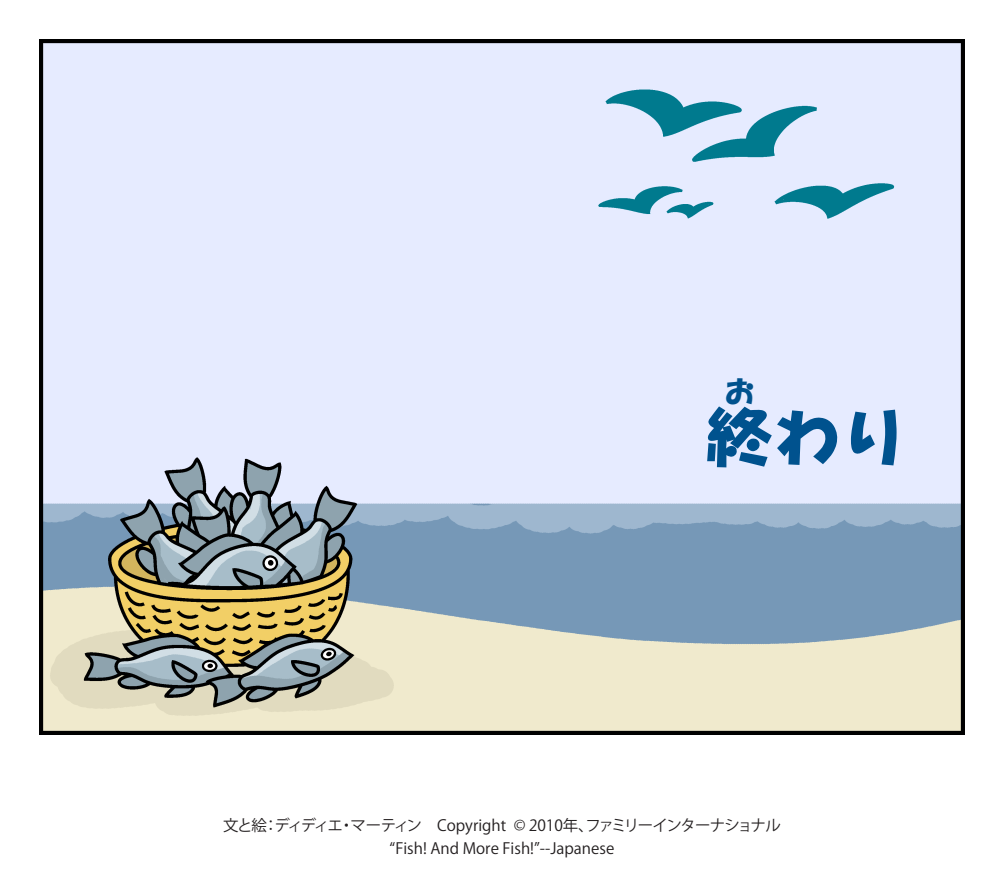
<style>
.page{position:relative;width:1004px;height:893px;background:#fff}
.page>*{position:absolute;margin:0;border:0;box-sizing:border-box;transform-origin:0 0}
.t1{font:63.45px "HG Soei Kakupoptai";color:#00528e;scale:1.06 1}
.t2{font:30px "HG Soei Kakupoptai";color:#00528e}
.t3{font:15.45px "Koz Go Pr 6 N";letter-spacing:-.06em;color:#231f20}
.t4{font:15.45px "Koz Go Pr 6 N";color:#231f20}
</style>
<div class="page">
<img style="left:39px;top:39px;width:925px;height:695px">
<p class="t2" style="left:724px;top:376px;width:31px">お</p>
<p class="t1" style="left:705px;top:405px;width:193px">終わり</p>
<p class="t3" style="left:223px;top:817px;width:559px">文と絵：ディディエ・マーティン　Copyright © 2010年、ファミリーインターナショナル</p>
<p class="t4" style="left:389px;top:840px;width:226px">“Fish! And More Fish!”--Japanese</p>
</div>
